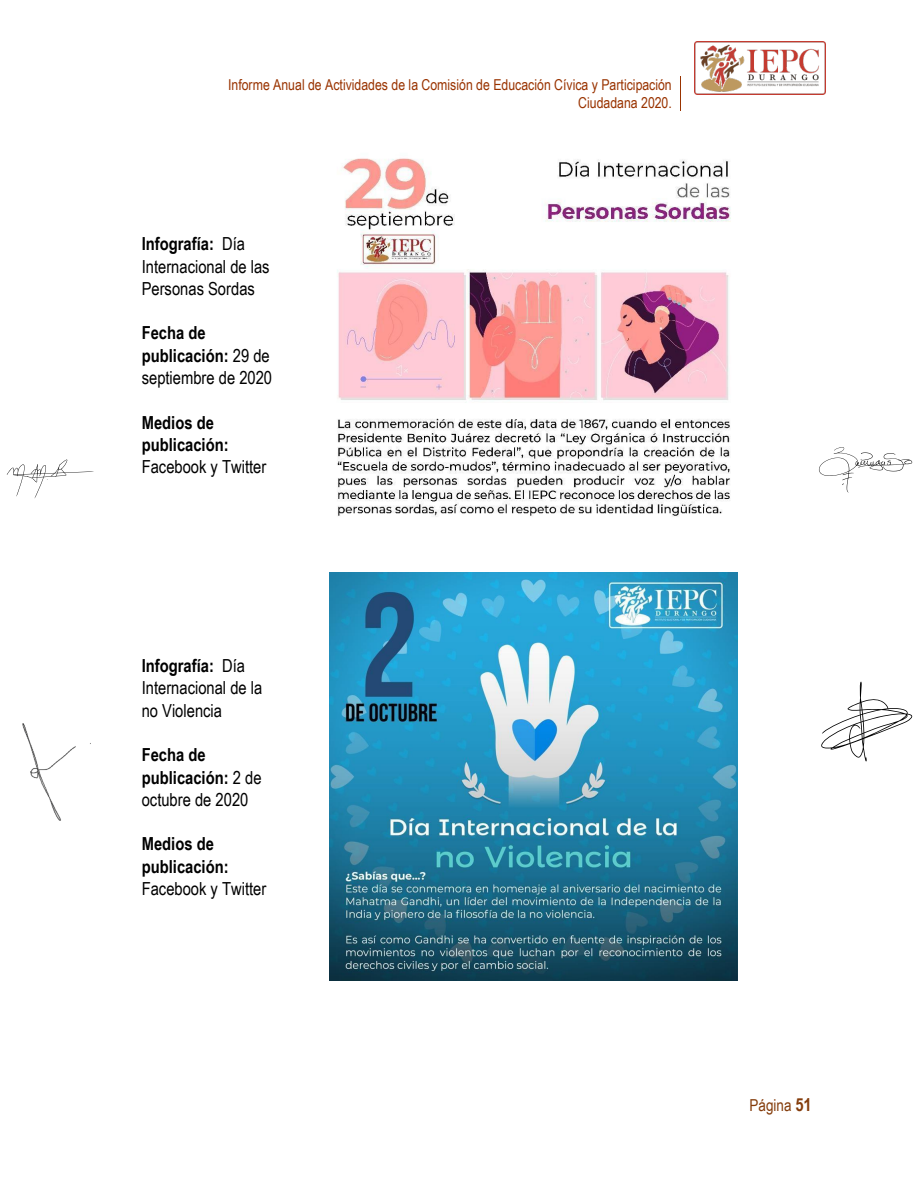
<style>
.page{position:relative;width:918px;height:1188px;background:#fff}
.page>*{position:absolute;margin:0;border:0;box-sizing:border-box;transform-origin:0 0}
.t1{font:18px/22.4px "Arial Narrow";color:#000}
.t2{font:700 18px/22.2px "Arial Narrow";color:#000}
.t3{font:16.5px "Arial Narrow";color:#843c0b}
.t4{font:15px/17.2px "Arial Narrow";color:#930;text-align:right}
.s1{font-weight:700}
.s2{font-weight:400}
.s3{font-weight:700;font-size:18px}
</style>
<div class="page">
<hr style="left:680px;top:76px;width:1px;height:35px;background:#930">
<img style="left:694px;top:42px;width:131px;height:52px">
<img style="left:337px;top:158px;width:394px;height:359px">
<img style="left:329px;top:573px;width:408px;height:408px">
<svg style="left:7px;top:459px;width:87px;height:40px"></svg>
<svg style="left:819px;top:447px;width:93px;height:45px"></svg>
<svg style="left:821px;top:682px;width:92px;height:79px"></svg>
<img style="left:23px;top:723px;width:53px;height:97px">
<p class="t4" style="left:228px;top:76px;width:445px">Informe Anual de Actividades de la Comisión de Educación Cívica y Participación<br>Ciudadana 2020.</p>
<p class="t1" style="left:142px;top:232px;width:129px"><span class="s1">Infografía:</span> Día<br>Internacional de las<br>Personas Sordas</p>
<p class="t1" style="left:142px;top:321px;width:132px"><span class="s1">Fecha de publicación:</span> 29 de septiembre de 2020</p>
<p class="t2" style="left:142px;top:410px;width:88px">Medios de publicación:</p>
<p class="t1" style="left:142px;top:455px;width:126px">Facebook y Twitter</p>
<p class="t1" style="left:142px;top:654px;width:122px"><span class="s1">Infografía:</span> Día<br>Internacional de la no Violencia</p>
<p class="t2" style="left:142px;top:743px;width:121px">Fecha de publicación: <span class="s2">2 de octubre de 2020</span></p>
<p class="t2" style="left:142px;top:832px;width:88px">Medios de publicación:</p>
<p class="t1" style="left:142px;top:877px;width:126px">Facebook y Twitter</p>
<p class="t3" style="left:750px;top:1093px;width:64px">Página <span class="s3">51</span></p>
</div>
